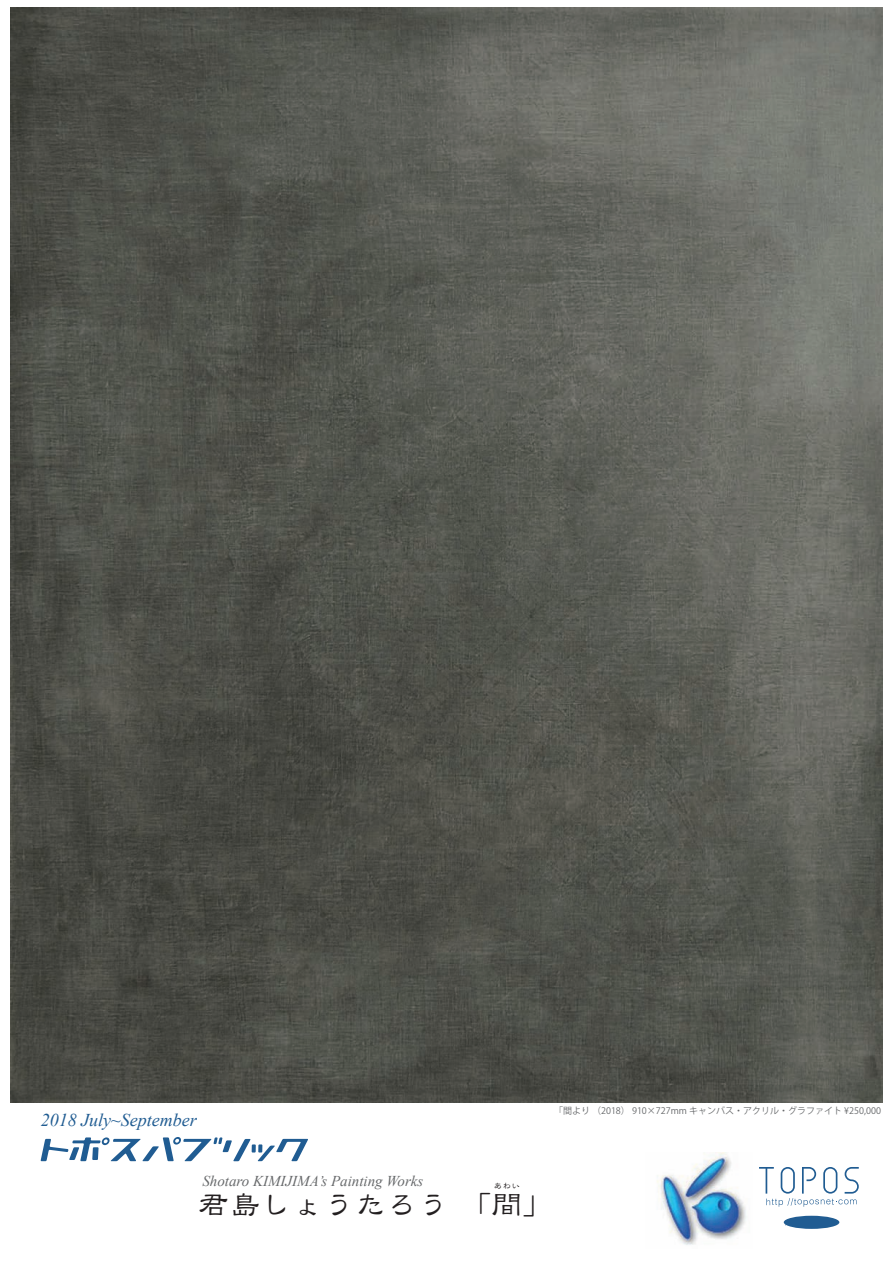
<style>
.page{position:relative;width:893px;height:1263px;background:#fff}
.page>*{position:absolute;margin:0;border:0;box-sizing:border-box;transform-origin:0 0}
.t1{font:31.5px "DF Lei Sho SB MP RKSJ H";color:#231f20}
.t2{font:italic 18px "Times New Roman";color:#205c92}
.t3{font:italic 15px "Times New Roman";color:#67696b}
.t4{font:9px "Koz Go Pro";color:#67696b}
.t5{font:9px "DF Lei Sho SB MP RKSJ H";color:#231f20}
</style>
<div class="page">
<img style="left:11px;top:7px;width:871px;height:1096px">
<svg style="left:41px;top:1137px;width:267px;height:24px"></svg>
<img style="left:657px;top:1152px;width:90px;height:93px">
<svg style="left:759px;top:1167px;width:100px;height:40px"></svg>
<div style="left:784px;top:1216px;width:55px;height:13px;background:#205c92;border-radius:50%"></div>
<h2 class="t2" style="left:41px;top:1108px;width:158px">2018 July~September</h2>
<h3 class="t3" style="left:202px;top:1171px;width:222px">Shotaro KIMIJIMA’s Painting Works</h3>
<p class="t5" style="left:494px;top:1181px;width:28px">あわい</p>
<h1 class="t1" style="left:197px;top:1189px;width:358px">君島しょうたろう 「間」</h1>
<p class="t4" style="left:554px;top:1104px;width:328px">「間より （2018） 910×727mm キャンバス・アクリル・グラファイト ¥250,000</p>
</div>
